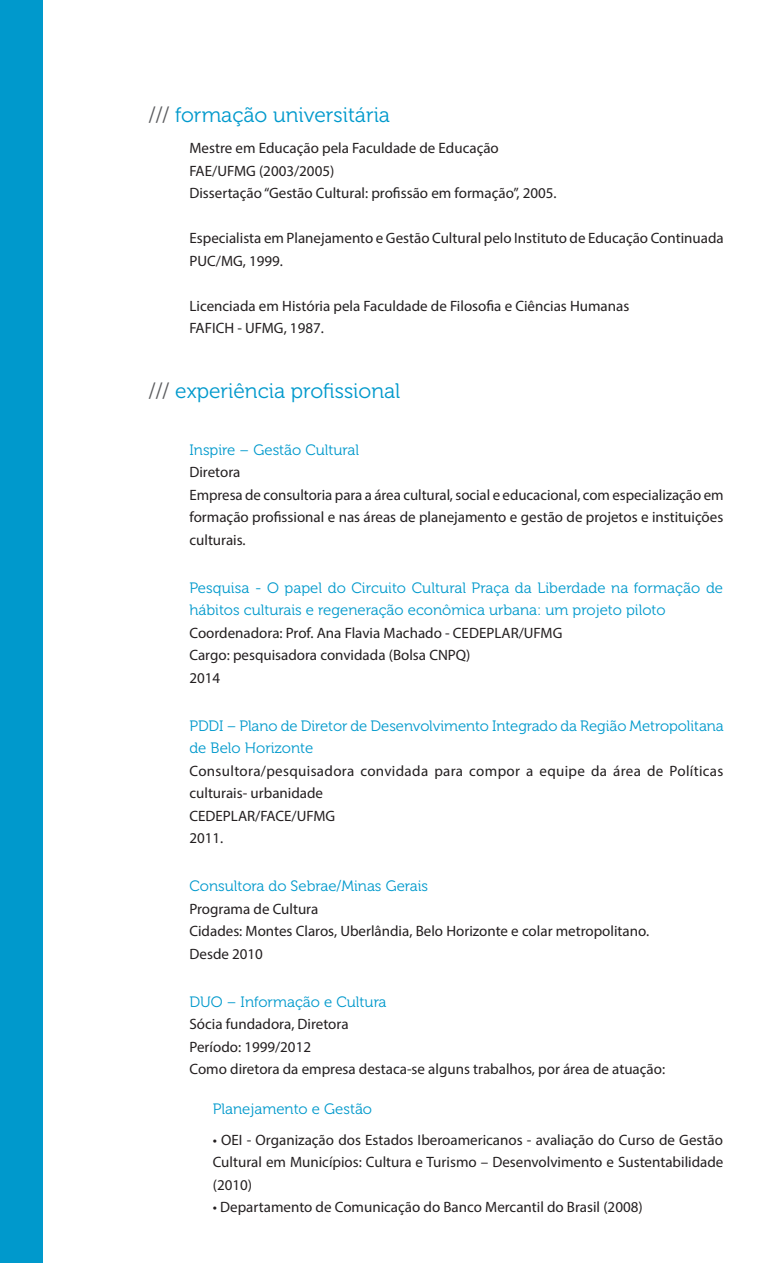
<style>
.page{position:relative;width:766px;height:1263px;background:#fff}
.page>*{position:absolute;margin:0;border:0;box-sizing:border-box;transform-origin:0 0}
.Título_de_seção{font:21px "Museo 300";color:#09c}
.Corpo{font:15px/22.5px "Myriad Pro";color:#231f20;text-align:justify}
.Subtítulo_2{font:15px/22.5px "Museo 300";color:#09c}
.Corpo___recuo{font:15px/22.5px "Myriad Pro";color:#231f20;text-align:justify}
.Corpo-2{font:15px/22.5px "Myriad Pro";letter-spacing:.02em;color:#231f20}
.Subtítulo_4{font:15px "Museo 300";color:#09c}
.s1{color:#5a5b5e}
</style>
<div class="page">
<div style="left:0;top:0;width:43px;height:1263px;background:#09c"></div>
<p class="Título_de_seção" style="left:149px;top:104px;width:242px"><span class="s1">///</span> formação universitária</p>
<p class="Corpo" style="left:189px;top:137px;width:311px">Mestre em Educação pela Faculdade de Educação</p>
<p class="Corpo" style="left:189px;top:159px;width:146px">FAE/UFMG (2003/2005)</p>
<p class="Corpo" style="left:189px;top:182px;width:368px">Dissertação “Gestão Cultural: profissão em formação”, 2005.</p>
<p class="Corpo" style="left:189px;top:227px;width:535px">Especialista em Planejamento e Gestão Cultural pelo Instituto de Educação Continuada</p>
<p class="Corpo" style="left:189px;top:249px;width:95px">PUC/MG, 1999.</p>
<p class="Corpo" style="left:189px;top:294px;width:441px">Licenciada em História pela Faculdade de Filosofia e Ciências Humanas</p>
<p class="Corpo" style="left:189px;top:317px;width:136px">FAFICH - UFMG, 1987.</p>
<p class="Título_de_seção" style="left:149px;top:380px;width:253px"><span class="s1">///</span> experiência profissional</p>
<p class="Subtítulo_2" style="left:189px;top:438px;width:171px">Inspire – Gestão Cultural</p>
<p class="Corpo" style="left:189px;top:461px;width:52px">Diretora</p>
<p class="Corpo" style="left:189px;top:483px;width:535px">Empresa de consultoria para a área cultural, social e educacional, com especialização em formação profissional e nas áreas de planejamento e gestão de projetos e instituições culturais.</p>
<p class="Subtítulo_2" style="left:189px;top:577px;width:535px">Pesquisa - O papel do Circuito Cultural Praça da Liberdade na formação de hábitos culturais e regeneração econômica urbana: um projeto piloto</p>
<p class="Corpo" style="left:189px;top:621px;width:374px">Coordenadora: Prof. Ana Flavia Machado - CEDEPLAR/UFMG</p>
<p class="Corpo" style="left:189px;top:644px;width:282px">Cargo: pesquisadora convidada (Bolsa CNPQ)</p>
<p class="Corpo" style="left:189px;top:666px;width:32px">2014</p>
<p class="Subtítulo_2" style="left:189px;top:715px;width:535px">PDDI – Plano de Diretor de Desenvolvimento Integrado da Região Metropolitana de Belo Horizonte</p>
<p class="Corpo-2" style="left:189px;top:759px;width:535px">Consultora/pesquisadora convidada para compor a equipe da área de Políticas culturais- urbanidade</p>
<p class="Corpo" style="left:189px;top:804px;width:147px">CEDEPLAR/FACE/UFMG</p>
<p class="Corpo" style="left:189px;top:827px;width:35px">2011.</p>
<p class="Subtítulo_2" style="left:189px;top:875px;width:240px">Consultora do Sebrae/Minas Gerais</p>
<p class="Corpo" style="left:189px;top:897px;width:130px">Programa de Cultura</p>
<p class="Corpo" style="left:189px;top:920px;width:461px">Cidades: Montes Claros, Uberlândia, Belo Horizonte e colar metropolitano.</p>
<p class="Corpo" style="left:189px;top:942px;width:75px">Desde 2010</p>
<p class="Subtítulo_2" style="left:189px;top:991px;width:198px">DUO – Informação e Cultura</p>
<p class="Corpo" style="left:189px;top:1013px;width:160px">Sócia fundadora, Diretora</p>
<p class="Corpo" style="left:189px;top:1035px;width:123px">Período: 1999/2012</p>
<p class="Corpo" style="left:189px;top:1058px;width:477px">Como diretora da empresa destaca-se alguns trabalhos, por área de atuação:</p>
<p class="Subtítulo_4" style="left:213px;top:1100px;width:161px">Planejamento e Gestão</p>
<p class="Corpo___recuo" style="left:213px;top:1128px;width:512px">• OEI - Organização dos Estados Iberoamericanos - avaliação do Curso de Gestão Cultural em Municípios: Cultura e Turismo – Desenvolvimento e Sustentabilidade (2010)</p>
<p class="Corpo___recuo" style="left:213px;top:1196px;width:431px">• Departamento de Comunicação do Banco Mercantil do Brasil (2008)</p>
</div>
